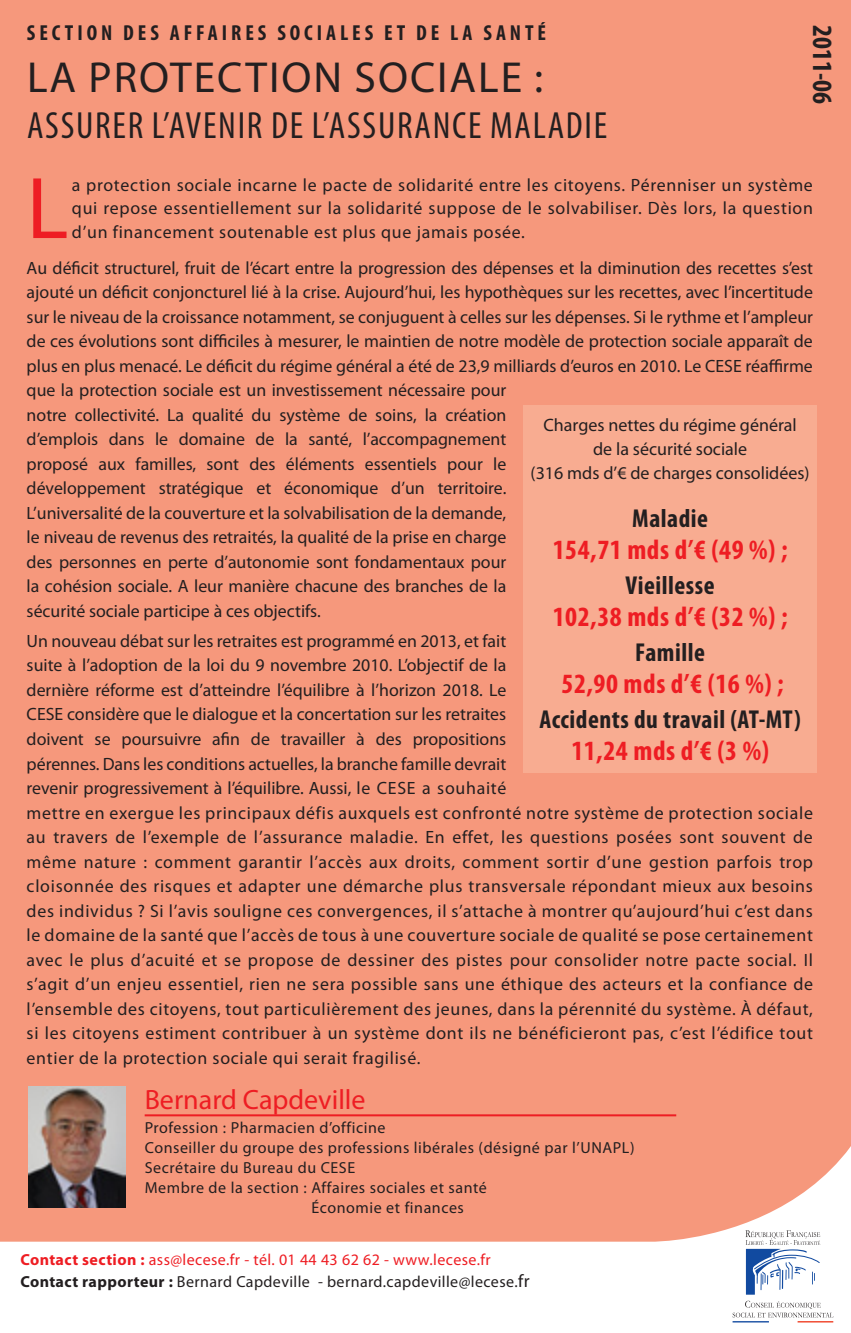
<style>
.page{position:relative;width:851px;height:1333px;background:#fff}
.page>*{position:absolute;margin:0;border:0;box-sizing:border-box;transform-origin:0 0}
.constat_alinéa_lettr{font:88.4px "Myriad Pro";color:#ee1d23}
.titre_avis{font:43.6px "Myriad Pro";letter-spacing:.045em;color:#231f20}
.titre_avis-2{font:condensed 38px "Myriad Pro";letter-spacing:.045em;color:#231f20}
.encadré_chiffres_clé{font:700 condensed 28px "Myriad Pro";letter-spacing:.02em;color:#ee1d23}
.rapporteur{font:28px "Myriad Pro";color:#ee1d23}
.t1{font:700 condensed 28px "Myriad Pro";color:#231f20}
.encadré_chiffres_clé-2{font:700 condensed 26px "Myriad Pro";letter-spacing:.02em;color:#231f20}
.denomination_section{font:700 condensed 21.8px "Myriad Pro";letter-spacing:.18em;color:#231f20}
.encadré_chiffre_clé{font:18px/24px "Myriad Pro";color:#231f20;text-align:center}
.constat_alinéa_sans{font:17.8px/24.4px "Myriad Pro";letter-spacing:.04em;color:#231f20}
.constat_alinéa_sans-2{font:17.8px/24.4px "Myriad Pro";color:#231f20}
.constat_alinéa_lettr-2{font:17.8px/23.8px "Myriad Pro";letter-spacing:.04em;color:#231f20;text-align:justify}
.données_rapporteurs{font:16px/20px "Myriad Pro";letter-spacing:.035em;color:#231f20}
.contact_rapporteur_d{font:16px "Myriad Pro";letter-spacing:.025em;color:#231f20}
.contact_section_donn{font:16px "Myriad Pro";letter-spacing:.025em;color:#ee1d23}
.s1{font-weight:700}
.s2{font-size:18px}
</style>
<div class="page">
<div style="left:0;top:0;width:850px;height:1241px;background:#f6987c"></div>
<hr style="left:145px;top:1114px;width:531px;height:2px;background:#ee1d23">
<div style="left:523px;top:405px;width:293px;height:367px;background:#f8ac91"></div>
<hr style="left:732px;top:1320px;width:36px;height:2px;background:#114aa0">
<hr style="left:797px;top:1320px;width:36px;height:2px;background:#ef3e22">
<svg style="left:745px;top:1230px;width:75px;height:64px"></svg>
<svg style="left:732px;top:1300px;width:100px;height:17px"></svg>
<img style="left:28px;top:1086px;width:98px;height:121px">
<p class="denomination_section" style="left:27px;top:19px;width:520px">SECTION DES AFFAIRES SOCIALES ET DE LA SANTÉ</p>
<p class="titre_avis" style="left:27px;top:53px;width:517px">LA PROTECTION SOCIALE :</p>
<p class="titre_avis-2" style="left:27px;top:102px;width:581px">ASSURER L’AVENIR DE L’ASSURANCE MALADIE</p>
<p class="t1" style="left:839px;top:25px;width:80px;rotate:90deg">2011-06</p>
<p class="constat_alinéa_lettr" style="left:27px;top:160px;width:43px">L</p>
<p class="constat_alinéa_lettr-2" style="left:72px;top:173px;width:742px">a protection sociale incarne le pacte de solidarité entre les citoyens. Pérenniser un système qui repose essentiellement sur la solidarité suppose de le solvabiliser. Dès lors, la question d’un financement soutenable est plus que jamais posée.</p>
<p class="constat_alinéa_sans-2" style="left:27px;top:256px;width:787px">Au déficit structurel, fruit de l’écart entre la progression des dépenses et la diminution des recettes s’est ajouté un déficit conjoncturel lié à la crise. Aujourd’hui, les hypothèques sur les recettes, avec l’incertitude sur le niveau de la croissance notamment, se conjuguent à celles sur les dépenses. Si le rythme et l’ampleur de ces évolutions sont difficiles à mesurer, le maintien de notre modèle de protection sociale apparaît de plus en plus menacé. Le déficit du régime général a été de 23,9 milliards d’euros en 2010. Le CESE réaffirme que la protection sociale est un investissement nécessaire pour<br>notre collectivité. La qualité du système de soins, la création<br>d’emplois dans le domaine de la santé, l’accompagnement<br>proposé aux familles, sont des éléments essentiels pour le<br>développement stratégique et économique d’un territoire.<br>L’universalité de la couverture et la solvabilisation de la demande,<br>le niveau de revenus des retraités, la qualité de la prise en charge<br>des personnes en perte d’autonomie sont fondamentaux pour<br>la cohésion sociale. A leur manière chacune des branches de la<br>sécurité sociale participe à ces objectifs.</p>
<p class="constat_alinéa_sans" style="left:27px;top:629px;width:787px">Un nouveau débat sur les retraites est programmé en 2013, et fait<br>suite à l’adoption de la loi du 9 novembre 2010. L’objectif de la<br>dernière réforme est d’atteindre l’équilibre à l’horizon 2018. Le<br>CESE considère que le dialogue et la concertation sur les retraites<br>doivent se poursuivre afin de travailler à des propositions<br>pérennes. Dans les conditions actuelles, la branche famille devrait<br>revenir progressivement à l’équilibre. Aussi, le CESE a souhaité<br>mettre en exergue les principaux défis auxquels est confronté notre système de protection sociale au travers de l’exemple de l’assurance maladie. En effet, les questions posées sont souvent de même nature : comment garantir l’accès aux droits, comment sortir d’une gestion parfois trop cloisonnée des risques et adapter une démarche plus transversale répondant mieux aux besoins des individus ? Si l’avis souligne ces convergences, il s’attache à montrer qu’aujourd’hui c’est dans le domaine de la santé que l’accès de tous à une couverture sociale de qualité se pose certainement avec le plus d’acuité et se propose de dessiner des pistes pour consolider notre pacte social. Il s’agit d’un enjeu essentiel, rien ne sera possible sans une éthique des acteurs et la confiance de l’ensemble des citoyens, tout particulièrement des jeunes, dans la pérennité du système. À défaut, si les citoyens estiment contribuer à un système dont ils ne bénéficieront pas, c’est l’édifice tout entier de la protection sociale qui serait fragilisé.</p>
<p class="encadré_chiffre_clé" style="left:530px;top:413px;width:280px">Charges nettes du régime général<br>de la sécurité sociale<br>(316 mds d’€ de charges consolidées)</p>
<p class="encadré_chiffres_clé-2" style="left:632px;top:502px;width:77px">Maladie</p>
<p class="encadré_chiffres_clé" style="left:552px;top:532px;width:236px">154,71 mds d’€ (49 %) ;</p>
<p class="encadré_chiffres_clé-2" style="left:625px;top:569px;width:91px">Vieillesse</p>
<p class="encadré_chiffres_clé" style="left:552px;top:599px;width:236px">102,38 mds d’€ (32 %) ;</p>
<p class="encadré_chiffres_clé-2" style="left:635px;top:636px;width:71px">Famille</p>
<p class="encadré_chiffres_clé" style="left:561px;top:666px;width:224px">52,90 mds d’€ (16 %) ;</p>
<p class="encadré_chiffres_clé-2" style="left:539px;top:703px;width:263px">Accidents du travail (AT-MT)</p>
<p class="encadré_chiffres_clé" style="left:571px;top:733px;width:199px">11,24 mds d’€ (3 %)</p>
<p class="rapporteur" style="left:145px;top:1083px;width:222px">Bernard Capdeville</p>
<p class="données_rapporteurs" style="left:145px;top:1117px;width:491px">Profession : Pharmacien d’officine<br>Conseiller du groupe des professions libérales (désigné par l’UNAPL)</p>
<p class="données_rapporteurs" style="left:145px;top:1157px;width:212px">Secrétaire du Bureau du CESE</p>
<p class="données_rapporteurs" style="left:145px;top:1177px;width:343px">Membre de la section : Affaires sociales et santé</p>
<p class="données_rapporteurs" style="left:311px;top:1197px;width:154px">Économie et finances</p>
<p class="contact_section_donn" style="left:20px;top:1250px;width:471px"><span class="s1">Contact section :</span> ass@lecese.fr - tél. 01 44 43 62 62 - www.lecese.fr</p>
<p class="contact_rapporteur_d" style="left:20px;top:1272px;width:510px"><span class="s1">Contact rapporteur :</span> Bernard Capdeville - bernard.capdeville@lecese.<span class="s2">fr</span></p>
</div>
